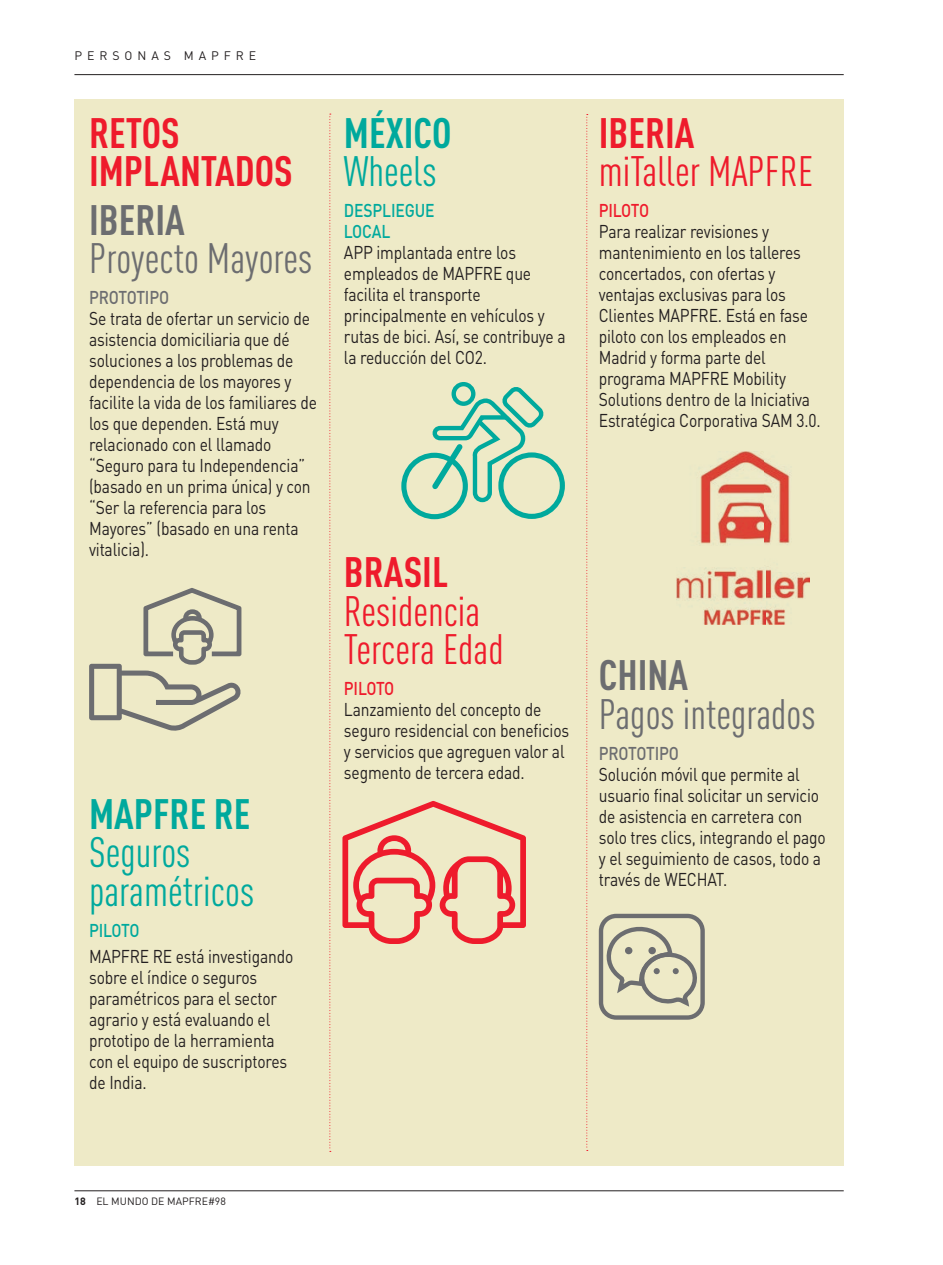
<style>
.page{position:relative;width:943px;height:1265px;background:#fff}
.page>*{position:absolute;margin:0;border:0;box-sizing:border-box;transform-origin:0 0}
.t1{font:42px/38.5px "DIN Cond";color:#ee1b2c}
.t2{font:42px "DIN Cond";color:#6c6d70}
.t3{font:700 42px/38.5px "DIN Cond";color:#ee1b2c}
.t4{font:42px/38.5px "DIN Cond";color:#00a99d}
.t5{font:700 42px "DIN Cond";color:#00a99d}
.t6{font:700 42px "DIN Cond";color:#6c6d70}
.t7{font:18.38px/21px "DIN";letter-spacing:-.01em;color:#231f20;scale:.85 1}
.t8{font:500 18.38px/21px "DIN";letter-spacing:-.01em;color:#00a99d;scale:.85 1}
.t9{font:500 18.38px "DIN";letter-spacing:-.03em;color:#6c6d70;scale:.85 1}
.t10{font:500 18.38px "DIN";letter-spacing:-.03em;color:#ee1b2c;scale:.85 1}
.t11{font:12.25px "DIN";letter-spacing:.4em;color:#231f20}
.t12{font:10.5px "DIN";color:#231f20}
.s1{font-weight:700}
</style>
<div class="page">
<hr style="left:74px;top:74px;width:769px;height:1px;background:#231f20">
<hr style="left:74px;top:1190px;width:769px;height:1px;background:#231f20">
<div style="left:74px;top:99px;width:769px;height:1067px;background:#eeeac7"></div>
<svg style="left:342px;top:801px;width:184px;height:143px"></svg>
<svg style="left:401px;top:382px;width:164px;height:138px"></svg>
<svg style="left:329px;top:114px;width:2px;height:1038px"></svg>
<svg style="left:586px;top:114px;width:2px;height:1037px"></svg>
<svg style="left:89px;top:588px;width:153px;height:143px"></svg>
<div style="left:599px;top:914px;width:105px;height:106px;border:4px solid #6c6d70;border-radius:15px"></div>
<svg style="left:604px;top:921px;width:99px;height:89px"></svg>
<div style="left:653px;top:968px;width:7px;height:6px;background:#6c6d70;border-radius:50%"></div>
<div style="left:648px;top:947px;width:8px;height:7px;background:#6c6d70;border-radius:50%"></div>
<div style="left:625px;top:947px;width:7px;height:7px;background:#6c6d70;border-radius:50%"></div>
<img style="left:676px;top:452px;width:133px;height:173px">
<p class="t11" style="left:75px;top:48px;width:183px">PERSONAS MAPFRE</p>
<h1 class="t3" style="left:89px;top:113px;width:205px">RETOS<br>IMPLANTADOS</h1>
<h1 class="t6" style="left:89px;top:194px;width:97px">IBERIA</h1>
<h1 class="t2" style="left:89px;top:234px;width:225px">Proyecto Mayores</h1>
<p class="t9" style="left:89px;top:286px;width:96px">PROTOTIPO</p>
<p class="t7" style="left:89px;top:308px;width:270px">Se trata de ofertar un servicio de asistencia domiciliaria que dé soluciones a los problemas de dependencia de los mayores y facilite la vida de los familiares de los que dependen. Está muy relacionado con el llamado “Seguro para tu Independencia” (basado en un prima única) y con “Ser la referencia para los<br>Mayores” (basado en una renta vitalicia).</p>
<h1 class="t5" style="left:89px;top:788px;width:163px">MAPFRE RE</h1>
<h1 class="t4" style="left:89px;top:833px;width:166px">Seguros paramétricos</h1>
<p class="t8" style="left:89px;top:919px;width:61px">PILOTO</p>
<p class="t7" style="left:89px;top:945px;width:242px">MAPFRE RE está investigando sobre el índice o seguros paramétricos para el sector agrario y está evaluando el prototipo de la herramienta con el equipo de suscriptores de India.</p>
<h1 class="t5" style="left:344px;top:107px;width:109px">MÉXICO</h1>
<h1 class="t4" style="left:344px;top:152px;width:94px">Wheels</h1>
<p class="t8" style="left:344px;top:200px;width:108px">DESPLIEGUE<br>LOCAL</p>
<p class="t7" style="left:344px;top:242px;width:262px">APP implantada entre los empleados de MAPFRE que facilita el transporte principalmente en vehículos y rutas de bici. Así, se contribuye a la reducción del CO2.</p>
<h1 class="t3" style="left:344px;top:552px;width:106px">BRASIL</h1>
<h1 class="t1" style="left:344px;top:591px;width:161px">Residencia<br>Tercera Edad</h1>
<p class="t10" style="left:344px;top:677px;width:61px">PILOTO</p>
<p class="t7" style="left:344px;top:699px;width:266px">Lanzamiento del concepto de seguro residencial con beneficios y servicios que agreguen valor al segmento de tercera edad.</p>
<h1 class="t3" style="left:599px;top:113px;width:97px">IBERIA</h1>
<h1 class="t1" style="left:599px;top:152px;width:216px">miTaller MAPFRE</h1>
<p class="t10" style="left:599px;top:199px;width:61px">PILOTO</p>
<p class="t7" style="left:599px;top:221px;width:262px">Para realizar revisiones y mantenimiento en los talleres concertados, con ofertas y ventajas exclusivas para los<br>Clientes MAPFRE. Está en fase piloto con los empleados en<br>Madrid y forma parte del programa MAPFRE Mobility<br>Solutions dentro de la Iniciativa<br>Estratégica Corporativa SAM 3.0.</p>
<h1 class="t6" style="left:599px;top:650px;width:91px">CHINA</h1>
<h1 class="t2" style="left:599px;top:690px;width:218px">Pagos integrados</h1>
<p class="t9" style="left:599px;top:741px;width:96px">PROTOTIPO</p>
<p class="t7" style="left:599px;top:763px;width:268px">Solución móvil que permite al usuario final solicitar un servicio de asistencia en carretera con solo tres clics, integrando el pago y el seguimiento de casos, todo a través de WECHAT.</p>
<p class="t12" style="left:74px;top:1194px;width:153px"><span class="s1">18</span> EL MUNDO DE MAPFRE#98</p>
</div>
